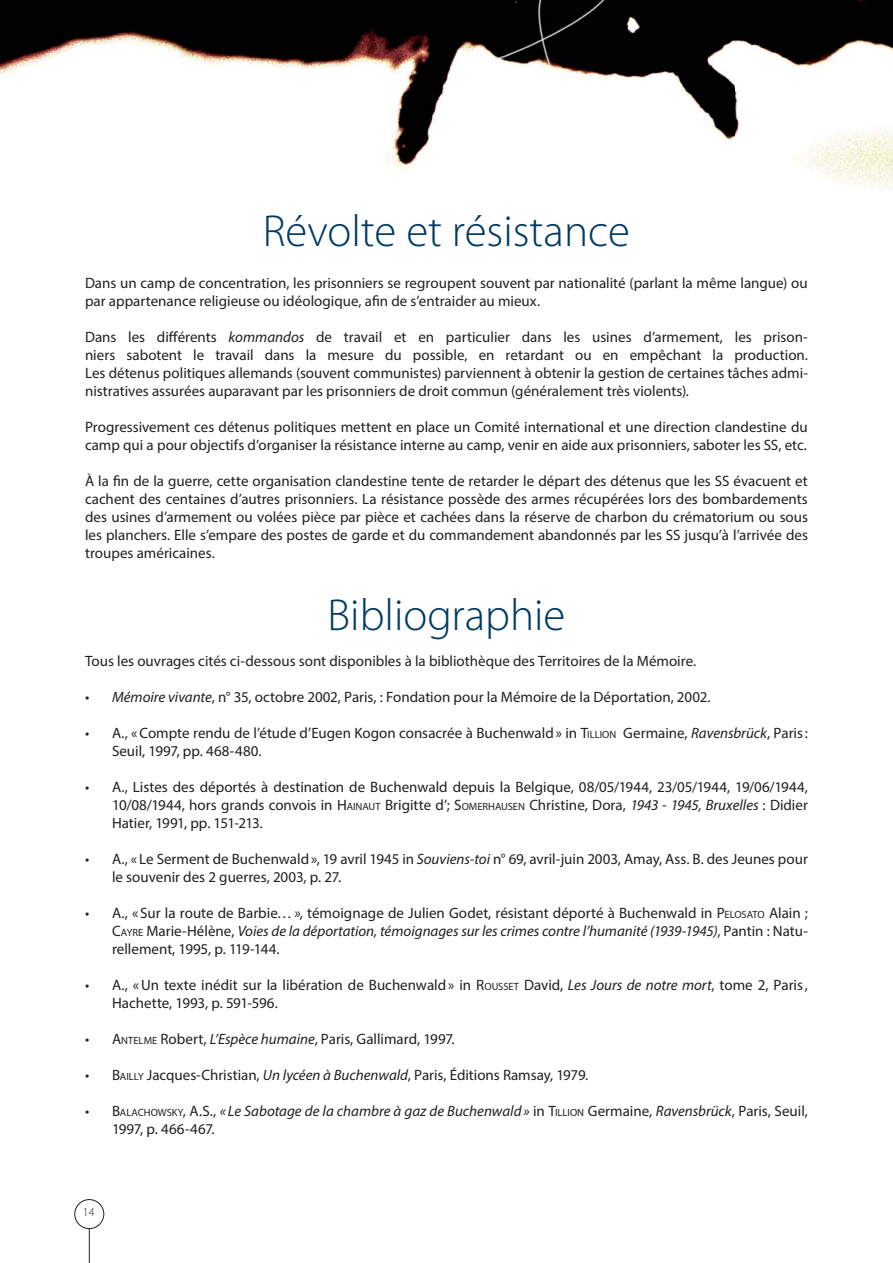
<style>
.page{position:relative;width:893px;height:1263px;background:#fff}
.page>*{position:absolute;margin:0;border:0;box-sizing:border-box;transform-origin:0 0}
.t1{font:300 45px "Myriad Pro";color:#003a63}
.t2{font:15px/18px "Myriad Pro";color:#231f20}
.t3{font:italic 15px/18px "Myriad Pro";color:#231f20}
.t4{font:300 12px "Myriad Pro";color:#231f20}
.s1{font-style:italic}
.s2{font-style:inherit}
.s3{font-size:10.5px}
.s4{font-style:normal}
.s5{font-style:normal;font-size:10.5px}
</style>
<div class="page">
<img style="left:0;top:0;width:893px;height:189px">
<div style="left:74px;top:1199px;width:30px;height:30px;border:1px solid #231f20;border-radius:50%"></div>
<hr style="left:89px;top:1228px;width:1px;height:35px;background:#231f20">
<h1 class="t1" style="left:263px;top:214px;width:369px">Révolte et résistance</h1>
<p class="t2" style="left:85px;top:276px;width:724px">Dans un camp de concentration, les prisonniers se regroupent souvent par nationalité (parlant la même langue) ou par appartenance religieuse ou idéologique, afin de s’entraider au mieux.</p>
<p class="t2" style="left:85px;top:330px;width:724px;text-align:justify">Dans les différents <span class="s1">kommandos</span> de travail et en particulier dans les usines d’armement, les prison&shy;niers sabotent le travail dans la mesure du possible, en retardant ou en empêchant la production.<br>Les détenus politiques allemands (souvent communistes) parviennent à obtenir la gestion de certaines tâches admi&shy;nistratives assurées auparavant par les prisonniers de droit commun (généralement très violents).</p>
<p class="t2" style="left:85px;top:420px;width:724px">Progressivement ces détenus politiques mettent en place un Comité international et une direction clandestine du camp qui a pour objectifs d’organiser la résistance interne au camp, venir en aide aux prisonniers, saboter les SS, etc.</p>
<p class="t2" style="left:85px;top:474px;width:724px;text-align:justify">À la fin de la guerre, cette organisation clandestine tente de retarder le départ des détenus que les SS évacuent et cachent des centaines d’autres prisonniers. La résistance possède des armes récupérées lors des bombardements des usines d’armement ou volées pièce par pièce et cachées dans la réserve de charbon du crématorium ou sous les planchers. Elle s’empare des postes de garde et du commandement abandonnés par les SS jusqu’à l’arrivée des troupes américaines.</p>
<h1 class="t1" style="left:328px;top:598px;width:239px">Bibliographie</h1>
<p class="t2" style="left:85px;top:654px;width:613px">Tous les ouvrages cités ci-dessous sont disponibles à la bibliothèque des Territoires de la Mémoire.</p>
<p class="t2" style="left:85px;top:690px;width:627px"><span class="s1">• Mémoire vivante</span>, n° 35, octobre 2002, Paris, : Fondation pour la Mémoire de la Déportation, 2002.</p>
<p class="t2" style="left:112px;top:726px;width:697px;text-indent:-27px">• A., « Compte rendu de l’étude d’Eugen Kogon consacrée à Buchenwald » in <span class="s2">T</span><span class="s3">ILLION</span> Germaine, <span class="s1">Ravensbrück</span>, Paris :<br>Seuil, 1997, pp. 468-480.</p>
<p class="t2" style="left:112px;top:780px;width:697px;text-align:justify;text-indent:-27px">• A., Listes des déportés à destination de Buchenwald depuis la Belgique, 08/05/1944, 23/05/1944, 19/06/1944, 10/08/1944, hors grands convois in <span class="s2">H</span><span class="s3">AINAUT</span> Brigitte d’; <span class="s2">S</span><span class="s3">OMERHAUSEN</span> Christine, Dora, <span class="s1">1943 - 1945, Bruxelles</span> : Didier Hatier, 1991, pp. 151-213.</p>
<p class="t2" style="left:112px;top:852px;width:697px;text-indent:-27px">• A., « Le Serment de Buchenwald », 19 avril 1945 in <span class="s1">Souviens-toi</span> n° 69, avril-juin 2003, Amay, Ass. B. des Jeunes pour le souvenir des 2 guerres, 2003, p. 27.</p>
<p class="t2" style="left:112px;top:906px;width:697px;text-align:justify;text-indent:-27px">• A., « Sur la route de Barbie<span class="s1">… »</span>, témoignage de Julien Godet, résistant déporté à Buchenwald in <span class="s2">P</span><span class="s3">ELOSATO</span> Alain ; <span class="s2">C</span><span class="s3">AYRE</span> Marie-Hélène, <span class="s1">Voies de la déportation, témoignages sur les crimes contre l’humanité (1939-1945)</span>, Pantin : Natu&shy;rellement, 1995, p. 119-144.</p>
<p class="t2" style="left:112px;top:978px;width:697px;text-indent:-27px">• A., « Un texte inédit sur la libération de Buchenwald » in <span class="s2">R</span><span class="s3">OUSSET</span> David, <span class="s1">Les Jours de notre mort</span>, tome 2, Paris ,<br>Hachette, 1993, p. 591-596.</p>
<p class="t2" style="left:85px;top:1032px;width:371px"><span class="s2">• A</span><span class="s3">NTELME</span> Robert, <span class="s1">L’Espèce humaine</span>, Paris, Gallimard, 1997.</p>
<p class="t2" style="left:85px;top:1068px;width:505px"><span class="s2">• B</span><span class="s3">AILLY</span> Jacques-Christian, <span class="s1">Un lycéen à Buchenwald</span>, Paris, Éditions Ramsay, 1979.</p>
<p class="t3" style="left:112px;top:1104px;width:697px;text-indent:-27px"><span class="s4">• B</span><span class="s5">ALACHOWSKY</span><span class="s4">, A.S.,</span> « Le Sabotage de la chambre à gaz de Buchenwald » <span class="s4">in</span> <span class="s4">T</span><span class="s5">ILLION</span> <span class="s4">Germaine,</span> Ravensbrück<span class="s4">, Paris, Seuil,<br>1997, p. 466-467.</span></p>
<p class="t4" style="left:83px;top:1207px;width:13px">14</p>
</div>
